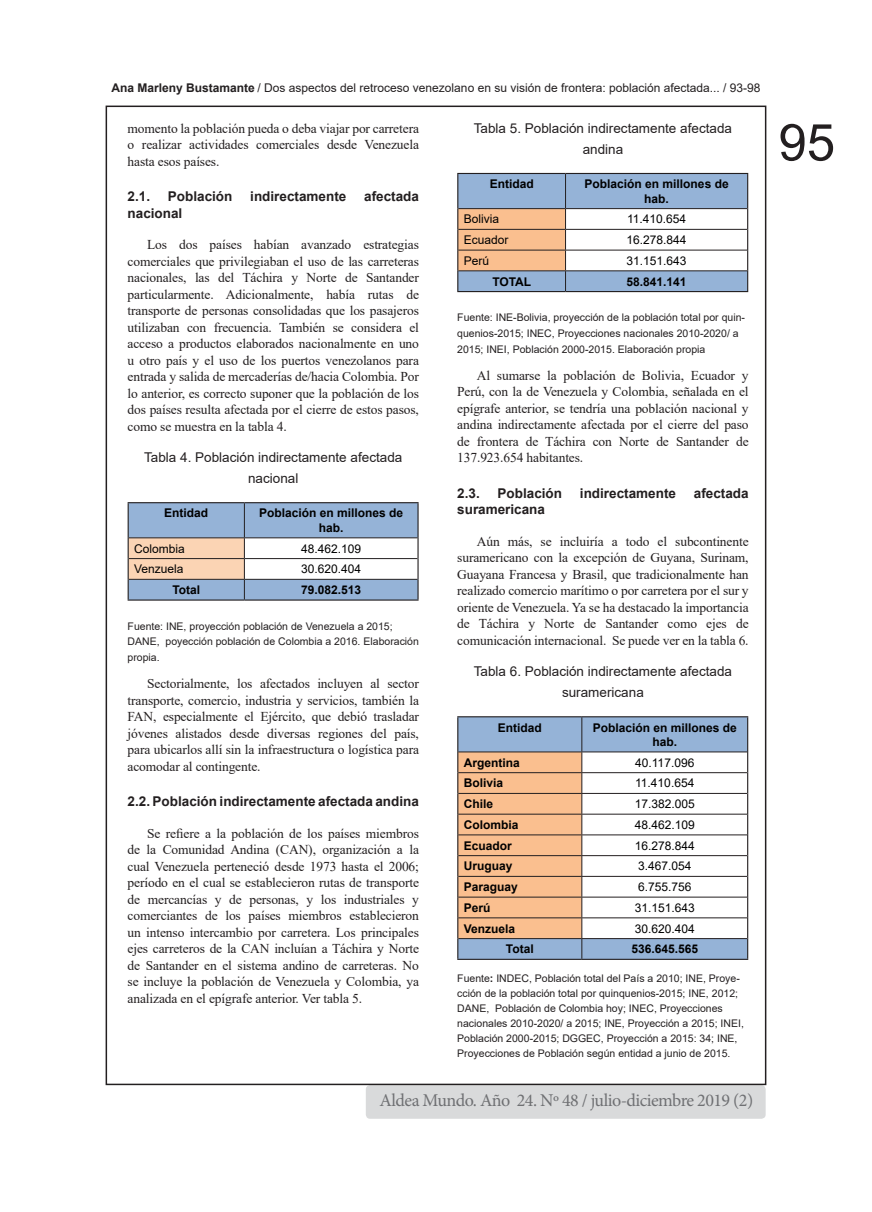
<style>
.page{position:relative;width:872px;height:1212px;background:#fff}
.page>*{position:absolute;margin:0;border:0;box-sizing:border-box;transform-origin:0 0}
.t1{font:51px "Arial";color:#231f20}
.t2{font:18px "Minion Pro";letter-spacing:-.03em;color:#6f7073}
.t3{font:13.5px/16.5px "Times New Roman";letter-spacing:-.01em;color:#231f20;text-align:justify}
.t4{font:13.5px/21px "Arial";color:#231f20;text-align:center}
.t5{font:700 13.5px "Arial";color:#231f20}
.t6{font:700 12px/14.4px "Arial";color:#000;text-align:center}
.t7{font:12px "Arial";color:#000}
.t8{font:12px "Arial";color:#231f20}
.t9{font:10.5px/15px "Arial";color:#231f20}
.s1{font-weight:700}
</style>
<div class="page">
<div style="left:366px;top:1085px;width:399px;height:34px;background:#d9dadb;border-radius:4px"></div>
<hr style="left:128px;top:502px;width:116px;height:1px;background:#231f20">
<hr style="left:244px;top:502px;width:174px;height:1px;background:#231f20">
<svg style="left:128px;top:503px;width:290px;height:96px"></svg>
<hr style="left:128px;top:599px;width:116px;height:2px;background:#231f20">
<hr style="left:244px;top:599px;width:174px;height:2px;background:#231f20">
<svg style="left:457px;top:173px;width:291px;height:119px"></svg>
<svg style="left:458px;top:717px;width:289px;height:242px"></svg>
<hr style="left:581px;top:717px;width:1px;height:34px;background:#231f20">
<hr style="left:458px;top:751px;width:124px;height:1px;background:#231f20">
<hr style="left:582px;top:751px;width:165px;height:1px;background:#231f20">
<hr style="left:582px;top:772px;width:165px;height:1px;background:#231f20">
<hr style="left:582px;top:793px;width:165px;height:1px;background:#231f20">
<hr style="left:582px;top:814px;width:165px;height:1px;background:#231f20">
<hr style="left:582px;top:834px;width:165px;height:1px;background:#231f20">
<hr style="left:582px;top:855px;width:165px;height:1px;background:#231f20">
<hr style="left:582px;top:876px;width:165px;height:1px;background:#231f20">
<hr style="left:582px;top:897px;width:165px;height:1px;background:#231f20">
<hr style="left:582px;top:917px;width:165px;height:1px;background:#231f20">
<hr style="left:582px;top:938px;width:165px;height:1px;background:#231f20">
<hr style="left:457px;top:716px;width:125px;height:1px;background:#231f20">
<hr style="left:457px;top:717px;width:1px;height:35px;background:#231f20">
<hr style="left:582px;top:716px;width:166px;height:1px;background:#231f20">
<hr style="left:747px;top:717px;width:1px;height:35px;background:#231f20">
<svg style="left:457px;top:752px;width:125px;height:207px;background:#e3b48f"></svg>
<svg style="left:747px;top:752px;width:1px;height:207px"></svg>
<hr style="left:457px;top:959px;width:125px;height:1px;background:#231f20">
<hr style="left:582px;top:959px;width:166px;height:1px;background:#231f20">
<p class="t8" style="left:111px;top:79px;width:651px"><span class="s1">Ana Marleny Bustamante</span> / Dos aspectos del retroceso venezolano en su visión de frontera: población afectada... / 93-98</p>
<p class="t3" style="left:128px;top:119px;width:293px">momento la población pueda o deba viajar por carretera o realizar actividades comerciales desde Venezuela hasta esos países.</p>
<p class="t5" style="left:128px;top:187px;width:24px">2.1.</p>
<p class="t5" style="left:168px;top:187px;width:66px">Población</p>
<p class="t5" style="left:250px;top:187px;width:98px">indirectamente</p>
<p class="t5" style="left:364px;top:187px;width:56px">afectada</p>
<p class="t5" style="left:128px;top:204px;width:56px">nacional</p>
<p class="t3" style="left:128px;top:236px;width:293px;text-indent:20px">Los dos países habían avanzado estrategias comerciales que privilegiaban el uso de las carreteras nacionales, las del Táchira y Norte de Santander particularmente. Adicionalmente, había rutas de transporte de personas consolidadas que los pasajeros utilizaban con frecuencia. También se considera el acceso a productos elaborados nacionalmente en uno u otro país y el uso de los puertos venezolanos para entrada y salida de mercaderías de/hacia Colombia. Por lo anterior, es correcto suponer que la población de los dos países resulta afectada por el cierre de estos pasos, como se muestra en la tabla 4.</p>
<p class="t4" style="left:144px;top:447px;width:260px">Tabla 4. Población indirectamente afectada nacional</p>
<p class="t6" style="left:164px;top:506px;width:46px">Entidad</p>
<p class="t6" style="left:259px;top:506px;width:146px">Población en millones de hab.</p>
<p class="t7" style="left:134px;top:540px;width:52px">Colombia</p>
<p class="t7" style="left:301px;top:540px;width:62px">48.462.109</p>
<p class="t7" style="left:134px;top:561px;width:51px">Venzuela</p>
<p class="t7" style="left:301px;top:561px;width:62px">30.620.404</p>
<p class="t6" style="left:172px;top:583px;width:29px">Total</p>
<p class="t6" style="left:301px;top:583px;width:62px">79.082.513</p>
<p class="t9" style="left:128px;top:618px;width:293px;line-height:15.8px">Fuente: INE, proyección población de Venezuela a 2015;<br>DANE, poyección población de Colombia a 2016. Elaboración propia.</p>
<p class="t3" style="left:128px;top:675px;width:293px;text-indent:20px">Sectorialmente, los afectados incluyen al sector transporte, comercio, industria y servicios, también la FAN, especialmente el Ejército, que debió trasladar jóvenes alistados desde diversas regiones del país, para ubicarlos allí sin la infraestructura o logística para acomodar al contingente.</p>
<p class="t5" style="left:128px;top:792px;width:293px">2.2. Población indirectamente afectada andina</p>
<p class="t3" style="left:128px;top:824px;width:293px;text-indent:20px">Se refiere a la población de los países miembros de la Comunidad Andina (CAN), organización a la cual Venezuela perteneció desde 1973 hasta el 2006; período en el cual se establecieron rutas de transporte de mercancías y de personas, y los industriales y comerciantes de los países miembros establecieron un intenso intercambio por carretera. Los principales ejes carreteros de la CAN incluían a Táchira y Norte de Santander en el sistema andino de carreteras. No se incluye la población de Venezuela y Colombia, ya analizada en el epígrafe anterior. Ver tabla 5.</p>
<p class="t4" style="left:474px;top:118px;width:260px">Tabla 5. Población indirectamente afectada andina</p>
<p class="t6" style="left:489px;top:177px;width:46px">Entidad</p>
<p class="t6" style="left:584px;top:177px;width:146px">Población en millones de hab.</p>
<p class="t7" style="left:464px;top:211px;width:37px">Bolivia</p>
<p class="t7" style="left:627px;top:211px;width:61px">11.410.654</p>
<p class="t7" style="left:464px;top:232px;width:46px">Ecuador</p>
<p class="t7" style="left:626px;top:232px;width:62px">16.278.844</p>
<p class="t7" style="left:464px;top:252px;width:27px">Perú</p>
<p class="t7" style="left:626px;top:252px;width:62px">31.151.643</p>
<p class="t6" style="left:492px;top:274px;width:40px">TOTAL</p>
<p class="t6" style="left:626px;top:274px;width:62px">58.841.141</p>
<p class="t9" style="left:457px;top:309px;width:289px;line-height:15.8px">Fuente: INE-Bolivia, proyección de la población total por quin&shy;quenios-2015; INEC, Proyecciones nacionales 2010-2020/ a<br>2015; INEI, Población 2000-2015. Elaboración propia</p>
<p class="t3" style="left:457px;top:367px;width:293px;text-indent:20px">Al sumarse la población de Bolivia, Ecuador y Perú, con la de Venezuela y Colombia, señalada en el epígrafe anterior, se tendría una población nacional y andina indirectamente afectada por el cierre del paso de frontera de Táchira con Norte de Santander de 137.923.654 habitantes.</p>
<p class="t5" style="left:457px;top:484px;width:24px">2.3.</p>
<p class="t5" style="left:497px;top:484px;width:66px">Población</p>
<p class="t5" style="left:580px;top:484px;width:98px">indirectamente</p>
<p class="t5" style="left:694px;top:484px;width:56px">afectada</p>
<p class="t5" style="left:457px;top:500px;width:89px">suramericana</p>
<p class="t3" style="left:457px;top:533px;width:293px;text-indent:20px">Aún más, se incluiría a todo el subcontinente suramericano con la excepción de Guyana, Surinam, Guayana Francesa y Brasil, que tradicionalmente han realizado comercio marítimo o por carretera por el sur y oriente de Venezuela. Ya se ha destacado la importancia de Táchira y Norte de Santander como ejes de comunicación internacional. Se puede ver en la tabla 6.</p>
<p class="t4" style="left:474px;top:661px;width:260px">Tabla 6. Población indirectamente afectada suramericana</p>
<p class="t6" style="left:498px;top:720px;width:46px">Entidad</p>
<p class="t6" style="left:593px;top:720px;width:146px">Población en millones de hab.</p>
<p class="t6" style="left:464px;top:755px;width:58px">Argentina</p>
<p class="t7" style="left:635px;top:754px;width:61px">40.117.096</p>
<p class="t6" style="left:464px;top:776px;width:41px">Bolivia</p>
<p class="t7" style="left:635px;top:775px;width:61px">11.410.654</p>
<p class="t6" style="left:464px;top:797px;width:31px">Chile</p>
<p class="t7" style="left:634px;top:796px;width:62px">17.382.005</p>
<p class="t6" style="left:464px;top:817px;width:56px">Colombia</p>
<p class="t7" style="left:634px;top:816px;width:62px">48.462.109</p>
<p class="t6" style="left:464px;top:838px;width:50px">Ecuador</p>
<p class="t7" style="left:634px;top:837px;width:62px">16.278.844</p>
<p class="t6" style="left:464px;top:859px;width:50px">Uruguay</p>
<p class="t7" style="left:638px;top:858px;width:55px">3.467.054</p>
<p class="t6" style="left:464px;top:880px;width:56px">Paraguay</p>
<p class="t7" style="left:638px;top:879px;width:55px">6.755.756</p>
<p class="t6" style="left:464px;top:900px;width:28px">Perú</p>
<p class="t7" style="left:634px;top:899px;width:62px">31.151.643</p>
<p class="t6" style="left:464px;top:921px;width:53px">Venzuela</p>
<p class="t7" style="left:634px;top:920px;width:62px">30.620.404</p>
<p class="t6" style="left:506px;top:942px;width:29px">Total</p>
<p class="t6" style="left:631px;top:942px;width:68px">536.645.565</p>
<p class="t9" style="left:457px;top:970px;width:288px">Fuente<span class="s1">:</span> INDEC, Población total del País a 2010; INE, Proye&shy;cción de la población total por quinquenios-2015; INE, 2012; DANE, Población de Colombia hoy; INEC, Proyecciones nacionales 2010-2020/ a 2015; INE, Proyección a 2015; INEI, Población 2000-2015; DGGEC, Proyección a 2015: 34; INE, Proyecciones de Población según entidad a junio de 2015.</p>
<h2 class="t2" style="left:379px;top:1088px;width:375px">Aldea Mundo. Año 24. Nº 48 / julio-diciembre 2019 (2)</h2>
<h1 class="t1" style="left:778px;top:107px;width:58px">95</h1>
</div>
